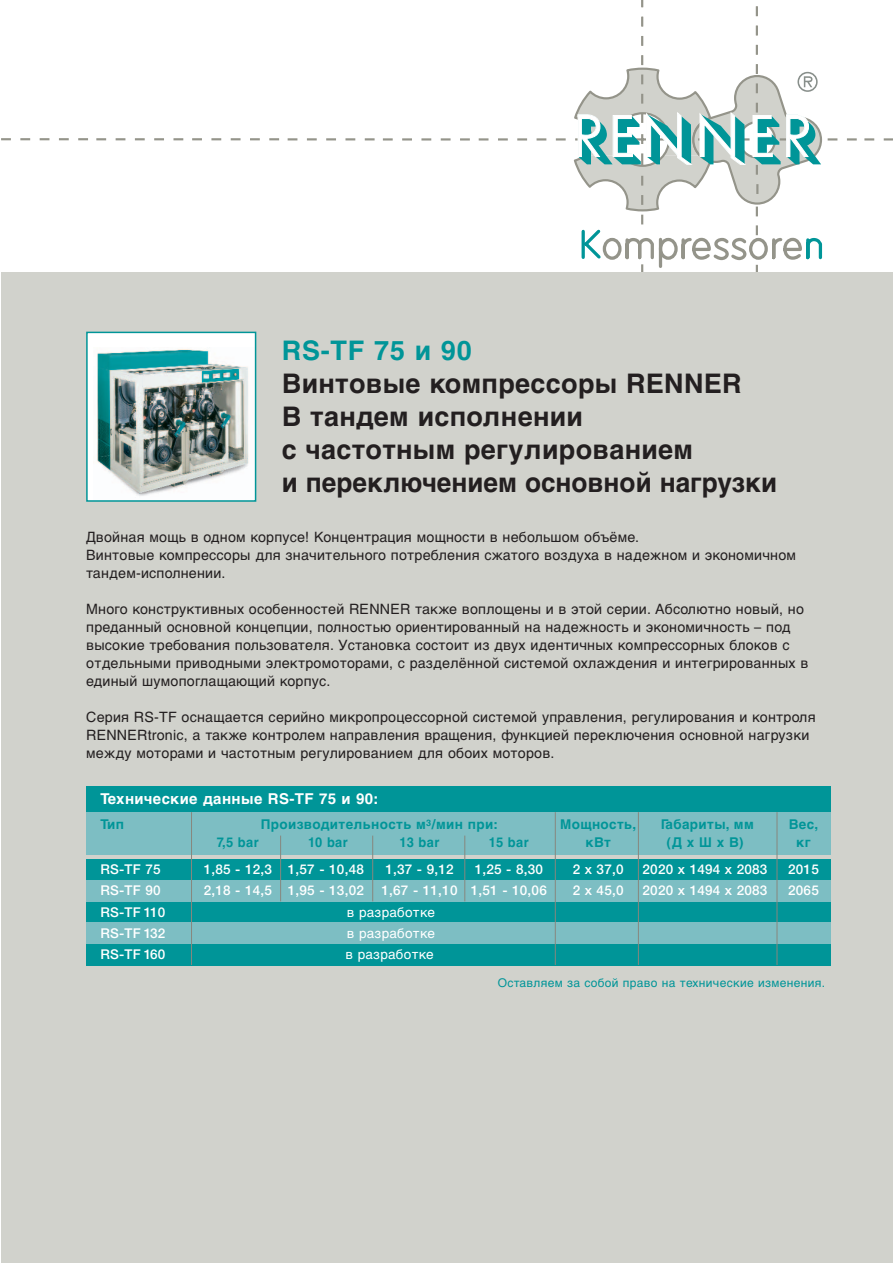
<style>
.page{position:relative;width:893px;height:1263px;background:#fff}
.page>*{position:absolute;margin:0;border:0;box-sizing:border-box;transform-origin:0 0}
.t1{font:700 27px/33px "Helvetica Cyr";letter-spacing:.01em;color:#231f20}
.t2{font:700 27px "Helvetica Cyr";letter-spacing:.03em;color:#009598}
.t3{font:700 15px "Helvetica Cyr";letter-spacing:.03em;color:#fff}
.t4{font:14.25px/18px "Helvetica Cyr Upright";letter-spacing:.015em;color:#231f20}
.t5{font:500 13.5px "Helvetica Neue";letter-spacing:.015em;color:#fff}
.t6{font:700 13.5px "Helvetica Cyr";letter-spacing:.03em;color:#009598}
.t7{font:13.5px "Helvetica Cyr Upright";letter-spacing:.03em;color:#fff}
.t8{font:700 13.5px "Helvetica Cyr";letter-spacing:.03em;color:#009598;scale:.95 1}
.t9{font:12px "Helvetica Cyr Upright";letter-spacing:.03em;color:#009598}
</style>
<div class="page">
<svg style="left:383px;top:138px;width:9px;height:3px"></svg>
<svg style="left:402px;top:138px;width:10px;height:3px"></svg>
<svg style="left:421px;top:138px;width:10px;height:3px"></svg>
<svg style="left:441px;top:138px;width:9px;height:3px"></svg>
<svg style="left:460px;top:138px;width:10px;height:3px"></svg>
<svg style="left:287px;top:138px;width:10px;height:2px"></svg>
<svg style="left:307px;top:138px;width:10px;height:2px"></svg>
<svg style="left:326px;top:138px;width:10px;height:2px"></svg>
<svg style="left:345px;top:138px;width:10px;height:2px"></svg>
<svg style="left:365px;top:138px;width:9px;height:2px"></svg>
<svg style="left:192px;top:138px;width:10px;height:2px"></svg>
<svg style="left:211px;top:138px;width:10px;height:2px"></svg>
<svg style="left:231px;top:138px;width:9px;height:2px"></svg>
<svg style="left:250px;top:138px;width:10px;height:2px"></svg>
<svg style="left:269px;top:138px;width:10px;height:2px"></svg>
<svg style="left:96px;top:138px;width:10px;height:2px"></svg>
<svg style="left:116px;top:138px;width:9px;height:2px"></svg>
<svg style="left:135px;top:138px;width:10px;height:2px"></svg>
<svg style="left:154px;top:138px;width:10px;height:2px"></svg>
<svg style="left:173px;top:138px;width:10px;height:2px"></svg>
<svg style="left:1px;top:138px;width:10px;height:2px"></svg>
<svg style="left:20px;top:138px;width:10px;height:2px"></svg>
<svg style="left:40px;top:138px;width:9px;height:2px"></svg>
<svg style="left:59px;top:138px;width:10px;height:2px"></svg>
<svg style="left:78px;top:138px;width:10px;height:2px"></svg>
<svg style="left:573px;top:0;width:264px;height:272px"></svg>
<svg style="left:847px;top:138px;width:9px;height:3px"></svg>
<svg style="left:864px;top:138px;width:10px;height:3px"></svg>
<svg style="left:883px;top:138px;width:9px;height:3px"></svg>
<div style="left:1px;top:272px;width:891px;height:991px;background:#d1d2cc"></div>
<div style="left:88px;top:333px;width:167px;height:167px;background:#fff"></div>
<img style="left:97px;top:349px;width:152px;height:147px">
<div style="left:86px;top:332px;width:170px;height:170px;border:2px solid #009598"></div>
<div style="left:86px;top:787px;width:744px;height:25px;background:#009598"></div>
<div style="left:86px;top:812px;width:744px;height:43px;background:#7dbec3"></div>
<div style="left:86px;top:859px;width:744px;height:21px;background:#009598"></div>
<div style="left:86px;top:901px;width:744px;height:22px;background:#009598"></div>
<div style="left:86px;top:944px;width:744px;height:21px;background:#009598"></div>
<div style="left:86px;top:880px;width:744px;height:21px;background:#7dbec3"></div>
<div style="left:86px;top:923px;width:744px;height:21px;background:#7dbec3"></div>
<hr style="left:191px;top:812px;width:1px;height:153px;background:#87877e">
<hr style="left:280px;top:836px;width:1px;height:65px;background:#87877e">
<hr style="left:372px;top:836px;width:1px;height:65px;background:#87877e">
<hr style="left:464px;top:836px;width:1px;height:65px;background:#87877e">
<hr style="left:555px;top:812px;width:1px;height:153px;background:#87877e">
<hr style="left:638px;top:812px;width:1px;height:153px;background:#87877e">
<hr style="left:776px;top:812px;width:1px;height:153px;background:#87877e">
<h1 class="t2" style="left:282px;top:340px;width:191px">RS-TF 75 и 90</h1>
<h1 class="t1" style="left:282px;top:370px;width:496px">Винтовые компрессоры RENNER<br>В тандем исполнении<br>с частотным регулированием<br>и переключением основной нагрузки</h1>
<p class="t4" style="left:86px;top:529px;width:711px">Двойная мощь в одном корпусе! Концентрация мощности в небольшом объёме.<br>Винтовые компрессоры для значительного потребления сжатого воздуха в надежном и экономичном тандем-исполнении.</p>
<p class="t4" style="left:86px;top:601px;width:723px">Много конструктивных особенностей RENNER также воплощены и в этой серии. Абсолютно новый, но преданный основной концепции, полностью ориентированный на надежность и экономичность – под высокие требования пользователя. Установка состоит из двух идентичных компрессорных блоков с отдельными приводными электромоторами, с разделённой системой охлаждения и интегрированных в единый шумопоглащающий корпус.</p>
<p class="t4" style="left:86px;top:709px;width:731px">Серия RS-TF оснащается серийно микропроцессорной системой управления, регулирования и контроля<br>RENNERtronic, а также контролем направления вращения, функцией переключения основной нагрузки между моторами и частотным регулированием для обоих моторов.</p>
<p class="t3" style="left:100px;top:793px;width:279px">Технические данные RS-TF 75 и 90:</p>
<p class="t6" style="left:100px;top:819px;width:25px">Тип</p>
<p class="t6" style="left:261px;top:819px;width:238px">Производительность м<sup>3</sup>/мин при:</p>
<p class="t6" style="left:560px;top:819px;width:78px">Мощность,</p>
<p class="t6" style="left:661px;top:819px;width:94px">Габариты, мм</p>
<p class="t6" style="left:788px;top:819px;width:31px">Вес,</p>
<p class="t8" style="left:217px;top:837px;width:46px">7,5 bar</p>
<p class="t8" style="left:308px;top:837px;width:43px">10 bar</p>
<p class="t8" style="left:399px;top:837px;width:43px">13 bar</p>
<p class="t8" style="left:489px;top:837px;width:43px">15 bar</p>
<p class="t6" style="left:585px;top:837px;width:27px">кВт</p>
<p class="t6" style="left:666px;top:837px;width:79px">(Д х Ш х В)</p>
<p class="t6" style="left:796px;top:837px;width:16px">кг</p>
<p class="t5" style="left:100px;top:865px;width:62px">RS-TF 75</p>
<p class="t5" style="left:204px;top:865px;width:162px">1,85 - 12,3 1,57 - 10,48</p>
<p class="t5" style="left:385px;top:865px;width:70px">1,37 - 9,12</p>
<p class="t5" style="left:474px;top:865px;width:70px">1,25 - 8,30</p>
<p class="t5" style="left:572px;top:865px;width:52px">2 x 37,0</p>
<p class="t5" style="left:642px;top:865px;width:126px">2020 x 1494 x 2083</p>
<p class="t5" style="left:788px;top:865px;width:32px">2015</p>
<p class="t5" style="left:100px;top:886px;width:62px">RS-TF 90</p>
<p class="t5" style="left:204px;top:886px;width:162px">2,18 - 14,5 1,95 - 13,02</p>
<p class="t5" style="left:381px;top:886px;width:167px">1,67 - 11,10 1,51 - 10,06</p>
<p class="t5" style="left:572px;top:886px;width:52px">2 x 45,0</p>
<p class="t5" style="left:642px;top:886px;width:126px">2020 x 1494 x 2083</p>
<p class="t5" style="left:788px;top:886px;width:32px">2065</p>
<p class="t5" style="left:100px;top:907px;width:66px">RS-TF 110</p>
<p class="t7" style="left:347px;top:907px;width:90px">в разработке</p>
<p class="t5" style="left:100px;top:928px;width:66px">RS-TF 132</p>
<p class="t7" style="left:347px;top:928px;width:90px">в разработке</p>
<p class="t5" style="left:100px;top:949px;width:66px">RS-TF 160</p>
<p class="t7" style="left:345px;top:949px;width:90px">в разработке</p>
<p class="t9" style="left:497px;top:978px;width:329px">Оставляем за собой право на технические изменения.</p>
</div>
